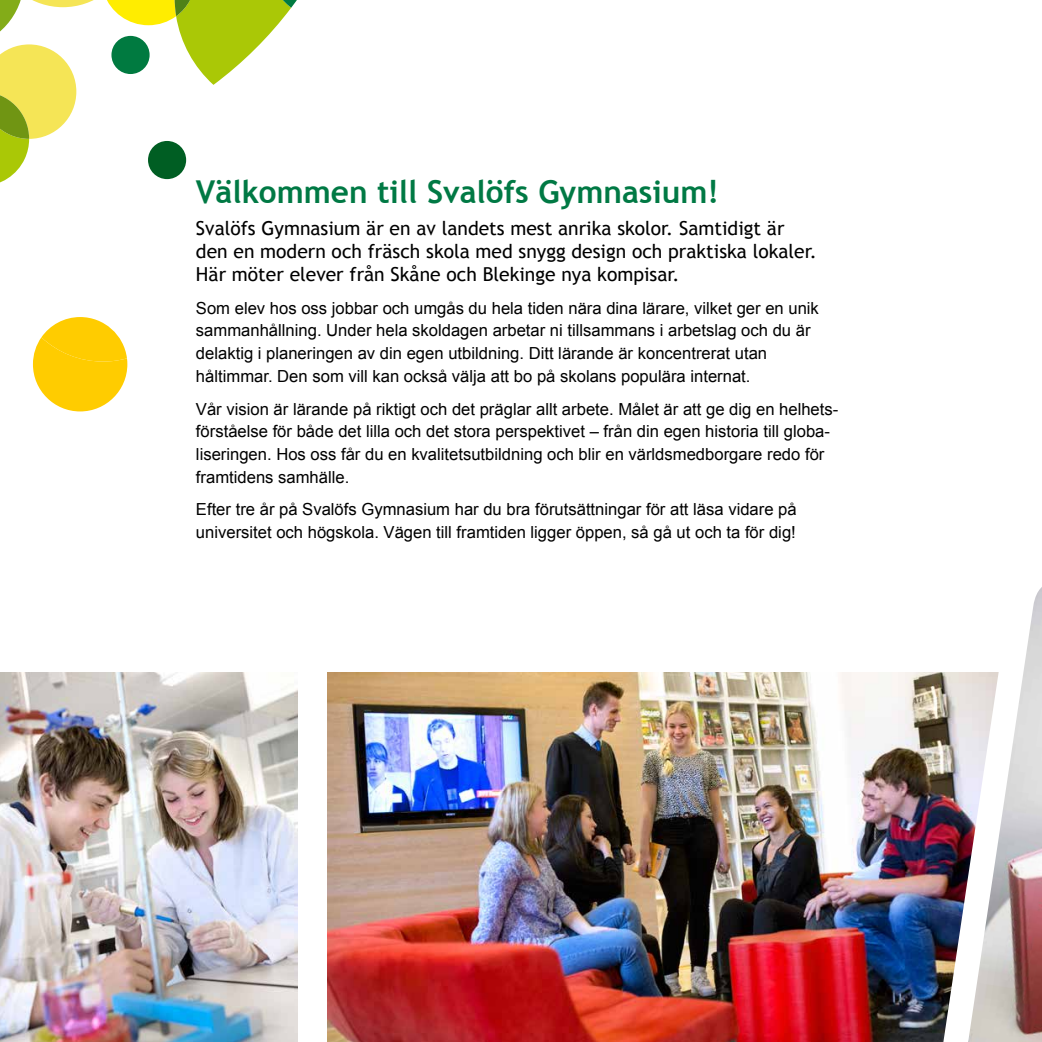
<style>
.page{position:relative;width:1042px;height:1042px;background:#fff}
.page>*{position:absolute;margin:0;border:0;box-sizing:border-box;transform-origin:0 0}
.t1{font:700 31.5px "Trebuchet MS";color:#007944}
.t2{font:19.25px/22.8px "Trebuchet MS";color:#000}
.t3{font:16.62px/22.8px "Arial";color:#000}
</style>
<div class="page">
<svg style="left:33px;top:317px;width:94px;height:94px"></svg>
<svg style="left:0;top:0;width:297px;height:183px"></svg>
<img style="left:0;top:672px;width:298px;height:370px">
<img style="left:327px;top:672px;width:600px;height:370px">
<img style="left:927px;top:587px;width:115px;height:455px">
<h1 class="t1" style="left:196px;top:172px;width:524px">Välkommen till Svalöfs Gymnasium!</h1>
<p class="t2" style="left:196px;top:217px;width:622px">Svalöfs Gymnasium är en av landets mest anrika skolor. Samtidigt är den en modern och fräsch skola med snygg design och praktiska lokaler.<br>Här möter elever från Skåne och Blekinge nya kompisar.</p>
<p class="t3" style="left:196px;top:296px;width:624px">Som elev hos oss jobbar och umgås du hela tiden nära dina lärare, vilket ger en unik sammanhållning. Under hela skoldagen arbetar ni tillsammans i arbetslag och du är delaktig i planeringen av din egen utbildning. Ditt lärande är koncentrerat utan håltimmar. Den som vill kan också välja att bo på skolans populära internat.</p>
<p class="t3" style="left:196px;top:397px;width:644px">Vår vision är lärande på riktigt och det präglar allt arbete. Målet är att ge dig en helhets&shy;förståelse för både det lilla och det stora perspektivet – från din egen historia till globa&shy;liseringen. Hos oss får du en kvalitetsutbildning och blir en världsmedborgare redo för framtidens samhälle.</p>
<p class="t3" style="left:196px;top:498px;width:602px">Efter tre år på Svalöfs Gymnasium har du bra förutsättningar för att läsa vidare på universitet och högskola. Vägen till framtiden ligger öppen, så gå ut och ta för dig!</p>
</div>
